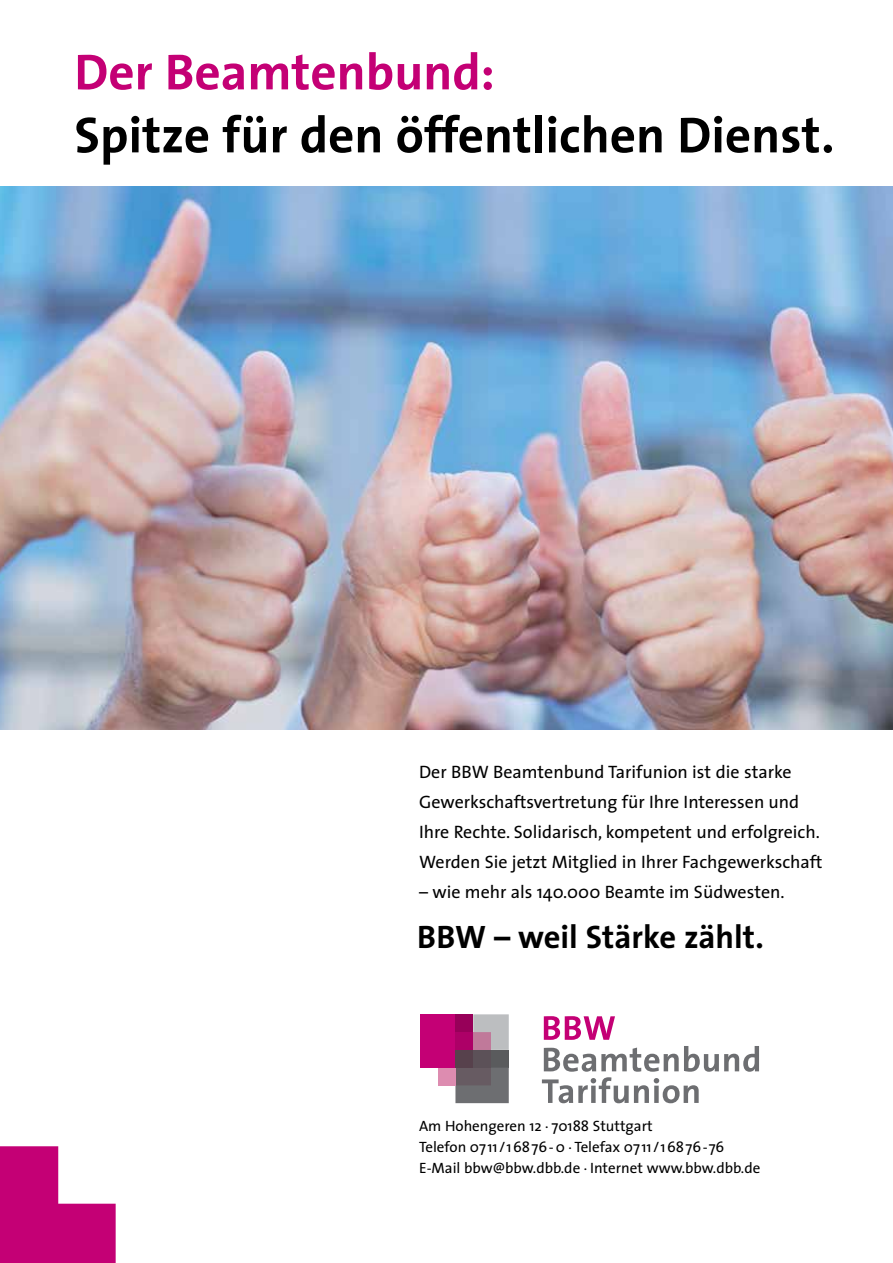
<style>
.page{position:relative;width:893px;height:1263px;background:#fff}
.page>*{position:absolute;margin:0;border:0;box-sizing:border-box;transform-origin:0 0}
.t1{font:700 51px "The Sans";color:#000}
.t2{font:700 51px "The Sans";color:#c40075}
.t3{font:700 32.7px "The Sans";color:#000}
.t4{font:18px/30px "The Sans";color:#000}
.t5{font:15px/21px "The Sans";color:#000}
</style>
<div class="page">
<div style="left:420px;top:1014px;width:35px;height:54px;background:#c40075"></div>
<div style="left:455px;top:1014px;width:18px;height:18px;background:#970059"></div>
<div style="left:455px;top:1032px;width:18px;height:18px;background:#ad0067"></div>
<div style="left:455px;top:1050px;width:18px;height:18px;background:#57414c"></div>
<svg style="left:473px;top:1014px;width:36px;height:36px"></svg>
<div style="left:473px;top:1050px;width:18px;height:18px;background:#5c5158"></div>
<div style="left:491px;top:1050px;width:18px;height:18px;background:#5a5b5d"></div>
<svg style="left:455px;top:1068px;width:54px;height:35px;background:#6d696d"></svg>
<div style="left:438px;top:1068px;width:17px;height:17px;background:#dd8cb0"></div>
<svg style="left:544px;top:1016px;width:71px;height:24px"></svg>
<svg style="left:542px;top:1046px;width:217px;height:57px"></svg>
<img style="left:0;top:186px;width:893px;height:543px">
<svg style="left:0;top:1146px;width:116px;height:117px"></svg>
<h1 class="t2" style="left:74px;top:29px;width:422px">Der Beamtenbund:</h1>
<h1 class="t1" style="left:74px;top:92px;width:762px">Spitze für den öffentlichen Dienst.</h1>
<p class="t4" style="left:419px;top:757px;width:405px">Der BBW Beamtenbund Tarifunion ist die starke Gewerkschaftsvertretung für Ihre Interessen und Ihre Rechte. Solidarisch, kompetent und erfolgreich.<br>Werden Sie jetzt Mitglied in Ihrer Fachgewerkschaft</p>
<p class="t4" style="left:419px;top:877px;width:367px">– wie mehr als 140.000 Beamte im Südwesten.</p>
<h2 class="t3" style="left:417px;top:909px;width:348px">BBW – weil Stärke zählt.</h2>
<p class="t5" style="left:419px;top:1115px;width:343px">Am Hohengeren 12 . 70188 Stuttgart<br>Telefon 0711/16876-0 . Telefax 0711/16876-76<br>E-Mail bbw@bbw.dbb.de . Internet www.bbw.dbb.de</p>
</div>
